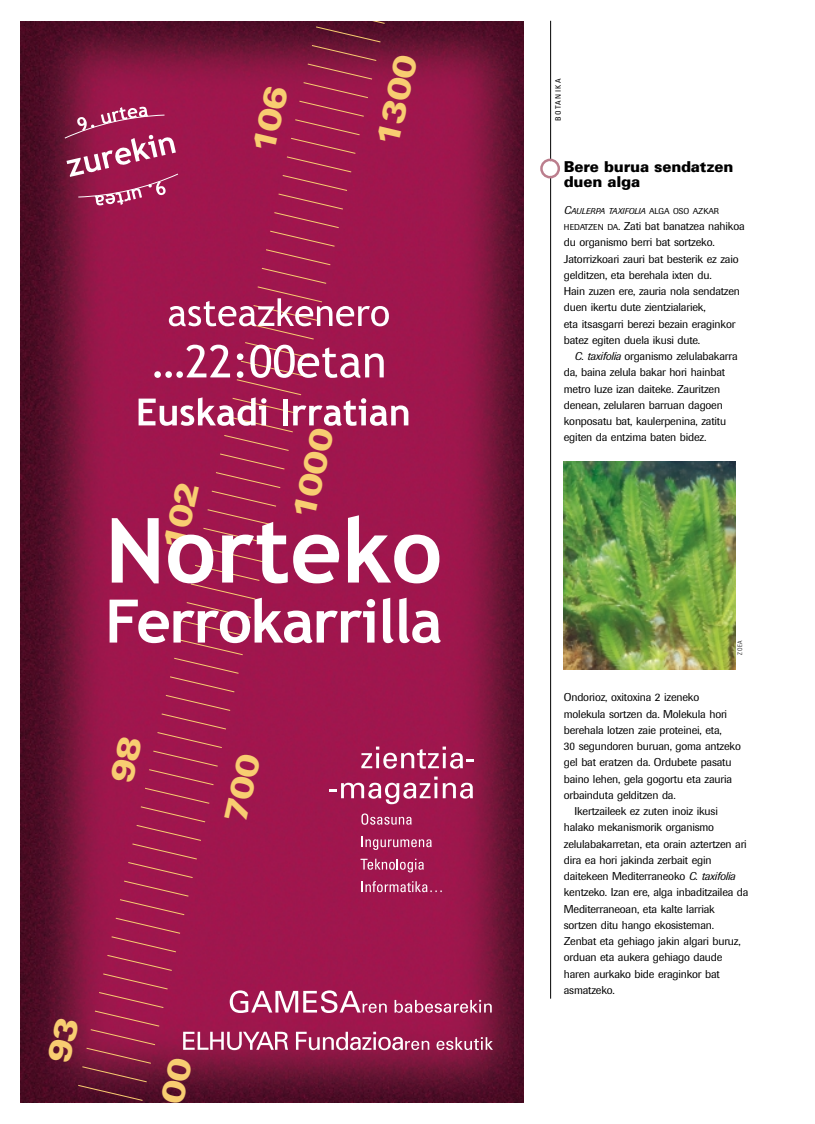
<style>
.page{position:relative;width:815px;height:1124px;background:#fff}
.page>*{position:absolute;margin:0;border:0;box-sizing:border-box;transform-origin:0 0}
.t1{font:900 expanded 31.75px "Univers";color:#f8cd71}
.t2{font:900 15px/15px "Univers";letter-spacing:-.015em;color:#000}
.t3{font:11.25px/16.2px "Imago";letter-spacing:-.015em;color:#000}
.t4{font:italic 8.5px "Imago";color:#000}
.t5{font:condensed 7.5px "Univers";letter-spacing:.18em;color:#000}
.t6{font:300 condensed 6.25px "Univers";color:#000}
.s1{font-size:11.25px}
.s2{font-style:normal}
.s3{font-size:8.5px}
.s4{font-style:italic}
</style>
<div class="page">
<hr style="left:550px;top:21px;width:1px;height:977px;background:#000">
<div style="left:543px;top:161px;width:15px;height:15px;background:#fff;border-radius:50%"></div>
<div style="left:540px;top:159px;width:20px;height:19px;border:2px solid #bb7e8d;border-radius:50%"></div>
<img style="left:20px;top:21px;width:503px;height:1081px">
<svg style="left:73px;top:21px;width:313px;height:1081px"></svg>
<svg style="left:110px;top:598px;width:265px;height:45px"></svg>
<svg style="left:383px;top:598px;width:58px;height:45px"></svg>
<svg style="left:222px;top:522px;width:117px;height:61px"></svg>
<svg style="left:348px;top:515px;width:91px;height:68px"></svg>
<svg style="left:362px;top:881px;width:80px;height:11px"></svg>
<svg style="left:361px;top:859px;width:63px;height:13px"></svg>
<svg style="left:362px;top:836px;width:70px;height:14px"></svg>
<svg style="left:361px;top:813px;width:51px;height:12px"></svg>
<svg style="left:230px;top:990px;width:157px;height:23px"></svg>
<svg style="left:394px;top:1000px;width:98px;height:13px"></svg>
<svg style="left:330px;top:776px;width:143px;height:28px"></svg>
<svg style="left:361px;top:746px;width:113px;height:23px"></svg>
<svg style="left:64px;top:107px;width:115px;height:98px"></svg>
<svg style="left:183px;top:1032px;width:105px;height:18px"></svg>
<svg style="left:296px;top:1032px;width:133px;height:18px"></svg>
<svg style="left:437px;top:1037px;width:56px;height:13px"></svg>
<svg style="left:169px;top:298px;width:220px;height:28px"></svg>
<svg style="left:154px;top:345px;width:76px;height:33px"></svg>
<svg style="left:237px;top:353px;width:6px;height:25px"></svg>
<svg style="left:250px;top:345px;width:134px;height:33px"></svg>
<svg style="left:139px;top:397px;width:127px;height:29px"></svg>
<div style="left:283px;top:399px;width:5px;height:26px;background:#fff"></div>
<svg style="left:293px;top:398px;width:115px;height:28px"></svg>
<img style="left:564px;top:461px;width:172px;height:209px">
<svg style="left:156px;top:1056px;width:37px;height:47px"></svg>
<div style="left:224px;top:752px;width:37px;height:70px;background:#9f164e"></div>
<svg style="left:47px;top:1017px;width:32px;height:47px"></svg>
<div style="left:110px;top:736px;width:32px;height:48px;background:#9f164d"></div>
<svg style="left:112px;top:482px;width:101px;height:101px"></svg>
<div style="left:253px;top:85px;width:36px;height:66px;background:#9f164d"></div>
<h1 class="t1" style="left:375px;top:143px;width:94px;rotate:-77deg">1300</h1>
<h1 class="t1" style="left:291px;top:516px;width:94px;rotate:-77deg">1000</h1>
<p class="t5" style="left:556px;top:121px;width:44px;rotate:-90deg">BOTANIKA</p>
<h2 class="t2" style="left:564px;top:161px;width:171px">Bere burua sendatzen duen alga</h2>
<p class="t4" style="left:564px;top:208px;width:157px"><span class="s1">C</span>AULERPA TAXIFOLIA <span class="s2">ALGA OSO AZKAR</span></p>
<p class="t3" style="left:564px;top:219px;width:182px"><span class="s3">HEDATZEN DA</span>. Zati bat banatzea nahikoa du organismo berri bat sortzeko.<br>Jatorrizkoari zauri bat besterik ez zaio gelditzen, eta berehala ixten du.<br>Hain zuzen ere, zauria nola sendatzen duen ikertu dute zientzialariek,<br>eta itsasgarri berezi bezain eraginkor batez egiten duela ikusi dute.</p>
<p class="t3" style="left:564px;top:349px;width:175px;text-indent:11px"><span class="s4">C. taxifolia</span> organismo zelulabakarra da, baina zelula bakar hori hainbat metro luze izan daiteke. Zauritzen denean, zelularen barruan dagoen konposatu bat, kaulerpenina, zatitu egiten da entzima baten bidez.</p>
<p class="t6" style="left:738px;top:654px;width:16px;rotate:-90deg">ZOEA</p>
<p class="t3" style="left:564px;top:690px;width:137px">Ondorioz, oxitoxina 2 izeneko</p>
<p class="t3" style="left:564px;top:707px;width:165px">molekula sortzen da. Molekula hori</p>
<p class="t3" style="left:564px;top:723px;width:159px">berehala lotzen zaie proteinei, eta,</p>
<p class="t3" style="left:564px;top:739px;width:179px">30 segundoren buruan, goma antzeko</p>
<p class="t3" style="left:564px;top:755px;width:169px">gel bat eratzen da. Ordubete pasatu</p>
<p class="t3" style="left:564px;top:772px;width:170px">baino lehen, gela gogortu eta zauria</p>
<p class="t3" style="left:564px;top:788px;width:113px">orbainduta gelditzen da.</p>
<p class="t3" style="left:574px;top:804px;width:145px">Ikertzaileek ez zuten inoiz ikusi</p>
<p class="t3" style="left:564px;top:820px;width:152px">halako mekanismorik organismo</p>
<p class="t3" style="left:564px;top:837px;width:184px">zelulabakarretan, eta orain aztertzen ari</p>
<p class="t3" style="left:564px;top:853px;width:149px">dira ea hori jakinda zerbait egin</p>
<p class="t3" style="left:564px;top:869px;width:173px">daitekeen Mediterraneoko <span class="s4">C. taxifolia</span></p>
<p class="t3" style="left:564px;top:885px;width:186px">kentzeko. Izan ere, alga inbaditzailea da</p>
<p class="t3" style="left:564px;top:902px;width:152px">Mediterraneoan, eta kalte larriak</p>
<p class="t3" style="left:564px;top:918px;width:152px">sortzen ditu hango ekosisteman.</p>
<p class="t3" style="left:564px;top:934px;width:178px">Zenbat eta gehiago jakin algari buruz,</p>
<p class="t3" style="left:564px;top:950px;width:160px">orduan eta aukera gehiago daude</p>
<p class="t3" style="left:564px;top:967px;width:158px">haren aurkako bide eraginkor bat</p>
<p class="t3" style="left:564px;top:983px;width:53px">asmatzeko.</p>
</div>
